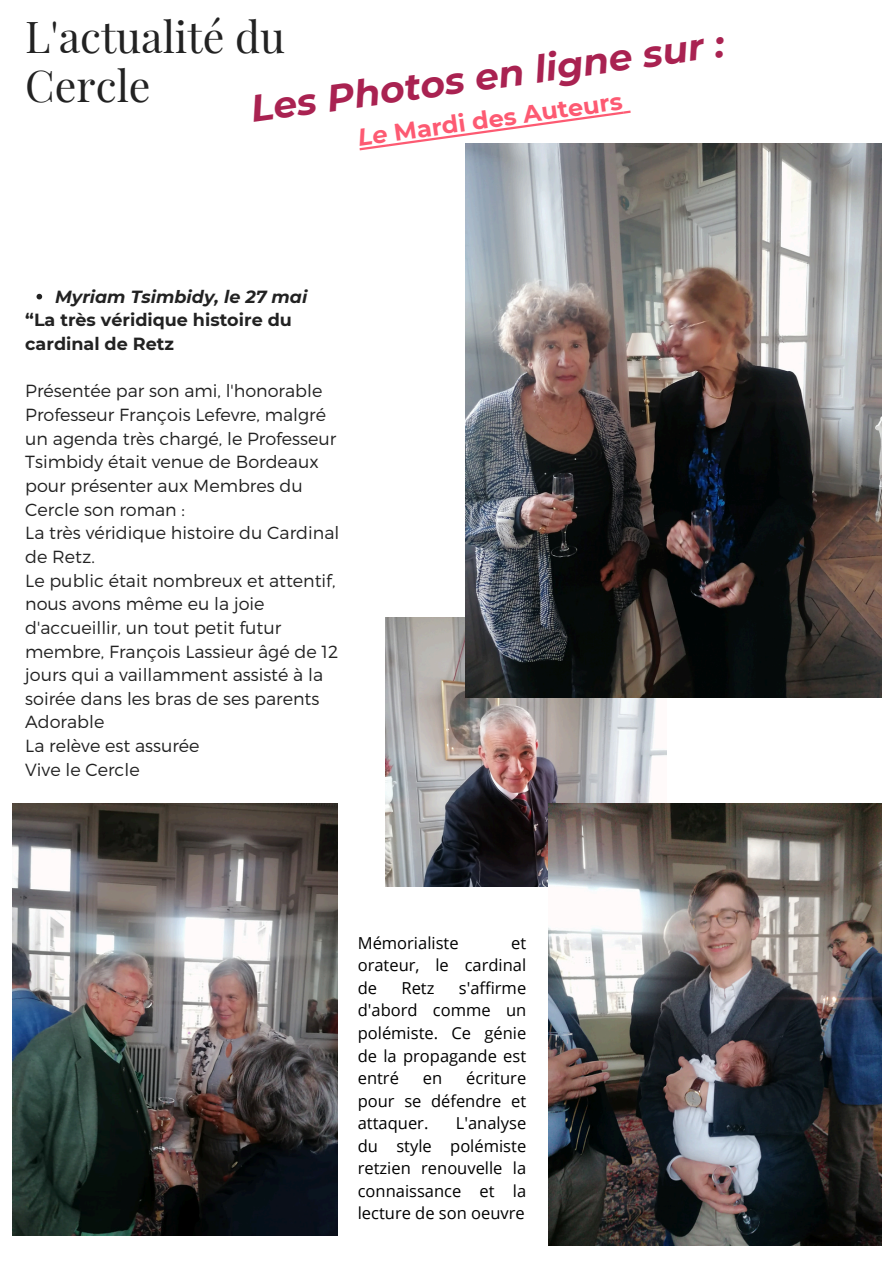
<style>
.page{position:relative;width:894px;height:1264px;background:#fff}
.page>*{position:absolute;margin:0;border:0;box-sizing:border-box;transform-origin:0 0}
.t1{font:43.05px/49.1px "Playfair Display";color:#222}
.t2{font:italic 700 37.5px "Montserrat";color:#a92251}
.t3{font:700 24px "Montserrat";color:#fd5a72}
.t4{font:300 17.55px/23.7px "Montserrat";color:#222}
.t5{font:700 17.55px/23.7px "Montserrat";color:#222}
.t6{font:italic 700 17.55px "Montserrat";color:#222}
.t7{font:16.5px/22.5px "Open Sans";color:#000;text-align:justify}
.s1{font-style:italic}
</style>
<div class="page">
<img style="left:13px;top:803px;width:324px;height:432px">
<img style="left:386px;top:617px;width:280px;height:269px">
<img style="left:548px;top:803px;width:332px;height:442px">
<img style="left:466px;top:143px;width:415px;height:554px">
<svg style="left:36px;top:294px;width:6px;height:5px"></svg>
<svg style="left:359px;top:110px;width:271px;height:40px"></svg>
<h1 class="t1" style="left:25px;top:11px;width:261px">L'actualité du<br>Cercle</h1>
<h2 class="t2" style="left:248px;top:86px;width:479px;rotate:-8deg">Les Photos en ligne sur :</h2>
<h3 class="t3" style="left:356px;top:123px;width:268px;rotate:-8deg"><span class="s1">Le</span> Mardi des Auteurs</h3>
<p class="t6" style="left:55px;top:286px;width:253px">Myriam Tsimbidy, le 27 mai</p>
<p class="t5" style="left:25px;top:308px;width:268px">“La très véridique histoire du cardinal de Retz</p>
<p class="t4" style="left:25px;top:378px;width:315px">Présentée par son ami, l'honorable<br>Professeur François Lefevre, malgré un agenda très chargé, le Professeur<br>Tsimbidy était venue de Bordeaux pour présenter aux Membres du<br>Cercle son roman :<br>La très véridique histoire du Cardinal de Retz.<br>Le public était nombreux et attentif, nous avons même eu la joie d'accueillir, un tout petit futur membre, François Lassieur âgé de 12 jours qui a vaillamment assisté à la soirée dans les bras de ses parents<br>Adorable<br>La relève est assurée<br>Vive le Cercle</p>
<p class="t7" style="left:357px;top:931px;width:102px">Mémorialiste</p>
<p class="t7" style="left:357px;top:931px;width:170px;text-indent:153px">et orateur, le cardinal de</p>
<p class="t7" style="left:357px;top:976px;width:170px;text-indent:101px">s'affirme d'abord comme un polémiste. Ce génie de la propagande est entré</p>
<p class="t7" style="left:401px;top:976px;width:34px">Retz</p>
<p class="t7" style="left:357px;top:1066px;width:170px;text-indent:108px">écriture pour se défendre et attaquer.</p>
<p class="t7" style="left:423px;top:1066px;width:21px">en</p>
<p class="t7" style="left:357px;top:1111px;width:170px;text-indent:98px">L'analyse du style polémiste retzien renouvelle la connaissance et la lecture de son oeuvre</p>
</div>
